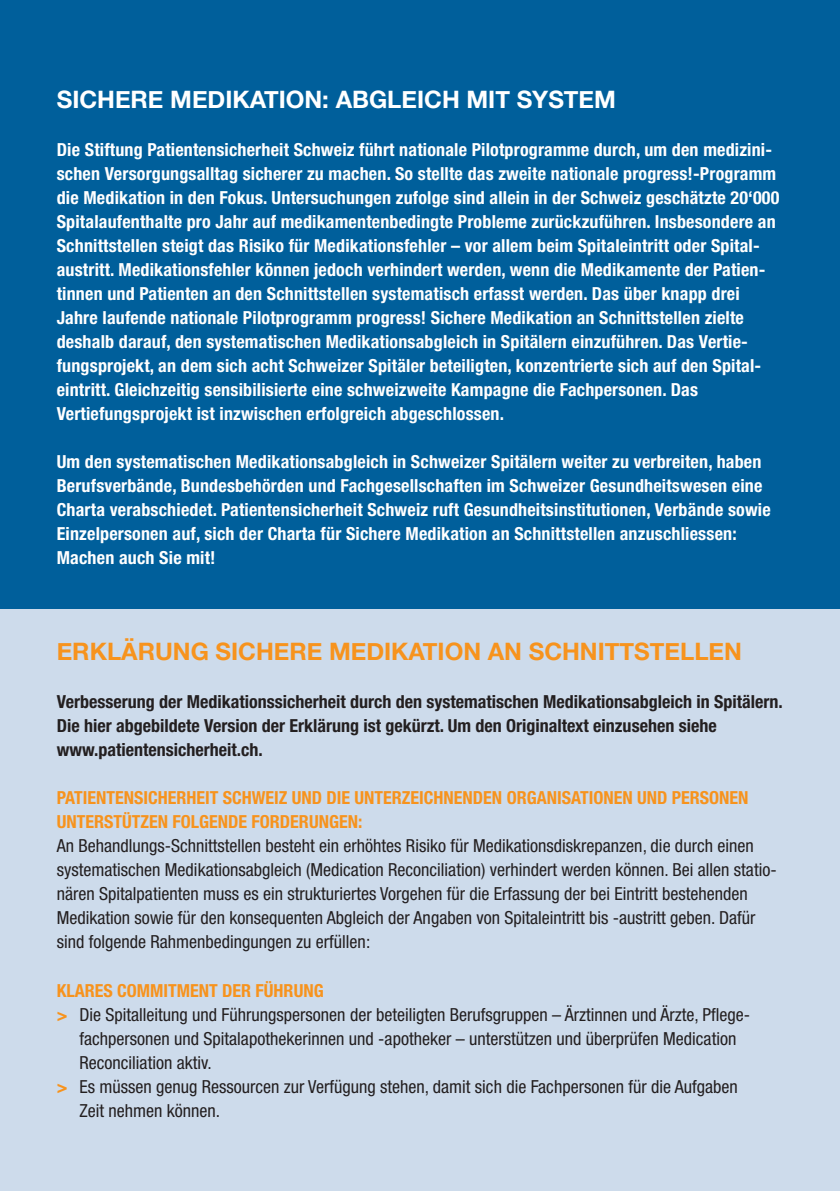
<style>
.page{position:relative;width:840px;height:1191px;background:#fff}
.page>*{position:absolute;margin:0;border:0;box-sizing:border-box;transform-origin:0 0}
.t1{font:700 24px "Helvetica Neue";color:#f7931d}
.t2{font:700 24px "Helvetica Neue";color:#fff}
.t3{font:700 condensed 18px/24px "Helvetica Neue LT Std";letter-spacing:.01em;color:#fff}
.t4{font:condensed 18px/24px "Helvetica Neue LT Std";color:#231f20}
.t5{font:700 condensed 18px/24px "Helvetica Neue LT Std";color:#231f20}
.t6{font:700 condensed 18px/24px "Helvetica Neue LT Std";color:#f7931d}
.s1{font-weight:700;color:#f7931d}
</style>
<div class="page">
<div style="left:0;top:608px;width:839px;height:583px;background:#cddbeb"></div>
<div style="left:0;top:0;width:839px;height:608px;background:#005f9b"></div>
<h1 class="t2" style="left:57px;top:85px;width:560px">SICHERE MEDIKATION: ABGLEICH MIT SYSTEM</h1>
<p class="t3" style="left:57px;top:139px;width:723px">Die Stiftung Patientensicherheit Schweiz führt nationale Pilotprogramme durch, um den medizini&shy;schen Versorgungsalltag sicherer zu machen. So stellte das zweite nationale progress!-Programm die Medikation in den Fokus. Untersuchungen zufolge sind allein in der Schweiz geschätzte 20‘000<br>Spitalaufenthalte pro Jahr auf medikamentenbedingte Probleme zurückzuführen. Insbesondere an Schnittstellen steigt das Risiko für Medikationsfehler – vor allem beim Spitaleintritt oder Spital&shy;austritt. Medikationsfehler können jedoch verhindert werden, wenn die Medikamente der Patien&shy;tinnen und Patienten an den Schnittstellen systematisch erfasst werden. Das über knapp drei Jahre laufende nationale Pilotprogramm progress! Sichere Medikation an Schnittstellen zielte deshalb darauf, den systematischen Medikationsabgleich in Spitälern einzuführen. Das Vertie&shy;fungsprojekt, an dem sich acht Schweizer Spitäler beteiligten, konzentrierte sich auf den Spital&shy;eintritt. Gleichzeitig sensibilisierte eine schweizweite Kampagne die Fachpersonen. Das Vertiefungsprojekt ist inzwischen erfolgreich abgeschlossen.</p>
<p class="t3" style="left:57px;top:451px;width:715px">Um den systematischen Medikationsabgleich in Schweizer Spitälern weiter zu verbreiten, haben Berufsverbände, Bundesbehörden und Fachgesellschaften im Schweizer Gesundheitswesen eine Charta verabschiedet. Patientensicherheit Schweiz ruft Gesundheitsinstitutionen, Verbände sowie Einzelpersonen auf, sich der Charta für Sichere Medikation an Schnittstellen anzuschliessen:<br>Machen auch Sie mit!</p>
<h1 class="t1" style="left:57px;top:637px;width:686px">ERKLäRuNG SICHERE MEDIKATION AN SCHNITTSTELLEN</h1>
<p class="t5" style="left:57px;top:691px;width:727px">Verbesserung der Medikationssicherheit durch den systematischen Medikationsabgleich in Spitälern.<br>Die hier abgebildete Version der Erklärung ist gekürzt. Um den Originaltext einzusehen siehe www.patientensicherheit.ch.</p>
<p class="t6" style="left:57px;top:787px;width:693px">PATIENTENSICHERHEIT SCHWEIZ UND DIE UNTERZEICHNENDEN ORGANISATIONEN UND PERSONEN<br>UNTERSTÜTZEN FOLGENDE FORDERUNGEN:</p>
<p class="t4" style="left:57px;top:835px;width:721px">An Behandlungs-Schnittstellen besteht ein erhöhtes Risiko für Medikationsdiskrepanzen, die durch einen systematischen Medikationsabgleich (Medication Reconciliation) verhindert werden können. Bei allen statio&shy;nären Spitalpatienten muss es ein strukturiertes Vorgehen für die Erfassung der bei Eintritt bestehenden Medikation sowie für den konsequenten Abgleich der Angaben von Spitaleintritt bis -austritt geben. Dafür sind folgende Rahmenbedingungen zu erfüllen:</p>
<p class="t6" style="left:57px;top:979px;width:268px">KLARES COMMITMENT DER FÜHRUNG</p>
<p class="t4" style="left:57px;top:1003px;width:694px"><span class="s1">&gt;</span> Die Spitalleitung und Führungspersonen der beteiligten Berufsgruppen – Ärztinnen und Ärzte, Pflege-</p>
<p class="t4" style="left:79px;top:1027px;width:658px">fachpersonen und Spitalapothekerinnen und -apotheker – unterstützen und überprüfen Medication</p>
<p class="t4" style="left:79px;top:1051px;width:134px">Reconciliation aktiv.</p>
<p class="t4" style="left:57px;top:1075px;width:682px"><span class="s1">&gt;</span> Es müssen genug Ressourcen zur Verfügung stehen, damit sich die Fachpersonen für die Aufgaben</p>
<p class="t4" style="left:79px;top:1099px;width:142px">Zeit nehmen können.</p>
</div>
